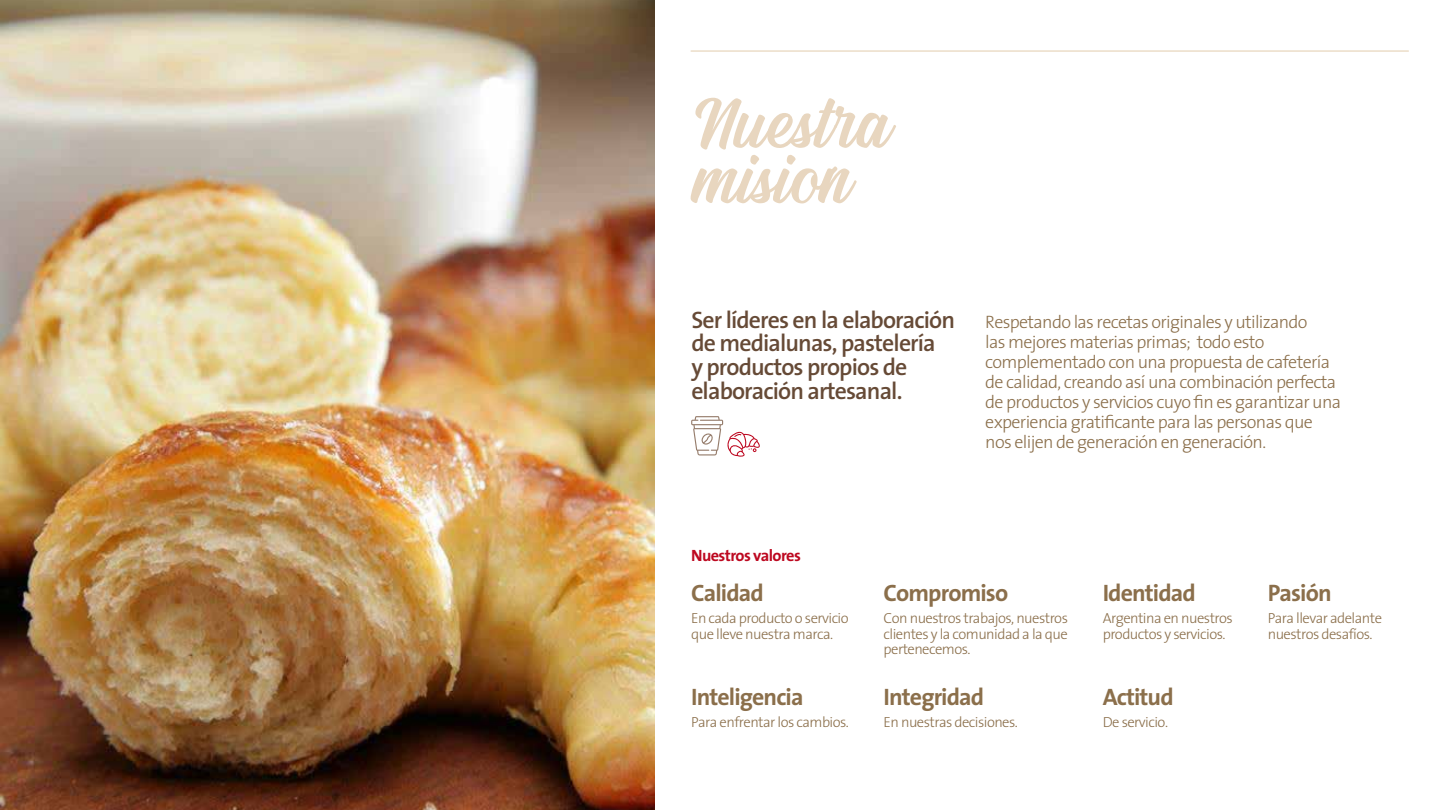
<style>
.page{position:relative;width:1440px;height:810px;background:#fff}
.page>*{position:absolute;margin:0;border:0;box-sizing:border-box;transform-origin:0 0}
.t1{font:89.7px "Michland";color:#e8d6bf}
.t2{font:600 23.85px/23.7px "The Sans";letter-spacing:-.035em;color:#664a36}
.t3{font:700 23.85px "The Sans";letter-spacing:-.035em;color:#8b6f4b}
.t4{font:300 18px/20px "The Sans";letter-spacing:-.035em;color:#8b6f4b}
.t5{font:700 16.42px "The Sans";letter-spacing:-.035em;color:#bd0820}
.t6{font:300 14.62px/15.1px "The Sans";letter-spacing:-.035em;color:#8b6f4b}
</style>
<div class="page">
<svg style="left:829px;top:166px;width:8px;height:8px"></svg>
<img style="left:0;top:0;width:655px;height:810px">
<svg style="left:691px;top:416px;width:69px;height:41px"></svg>
<hr style="left:691px;top:50px;width:717px;height:2px;background:#ecddc8">
<h1 class="t1" style="left:695px;top:83px;width:199px">Nuestra</h1>
<h1 class="t1" style="left:695px;top:138px;width:160px">mision</h1>
<h2 class="t2" style="left:691px;top:307px;width:265px">Ser líderes en la elaboración de medialunas, pastelería<br>y productos propios de elaboración artesanal.</h2>
<p class="t4" style="left:985px;top:311px;width:357px">Respetando las recetas originales y utilizando<br>las mejores materias primas; todo esto complementado con una propuesta de cafetería de calidad, creando así una combinación perfecta de productos y servicios cuyo fin es garantizar una experiencia gratificante para las personas que nos elijen de generación en generación.</p>
<p class="t5" style="left:691px;top:542px;width:111px">Nuestros valores</p>
<h2 class="t3" style="left:691px;top:573px;width:74px">Calidad</h2>
<p class="t6" style="left:691px;top:610px;width:159px">En cada producto o servicio que lleve nuestra marca.</p>
<h2 class="t3" style="left:691px;top:677px;width:114px">Inteligencia</h2>
<p class="t6" style="left:691px;top:714px;width:159px">Para enfrentar los cambios.</p>
<h2 class="t3" style="left:884px;top:573px;width:126px">Compromiso</h2>
<p class="t6" style="left:884px;top:610px;width:186px;text-align:justify">Con nuestros trabajos, nuestros clientes y la comunidad a la que pertenecemos.</p>
<h2 class="t3" style="left:884px;top:677px;width:102px">Integridad</h2>
<p class="t6" style="left:884px;top:714px;width:136px">En nuestras decisiones.</p>
<h2 class="t3" style="left:1103px;top:573px;width:95px">Identidad</h2>
<p class="t6" style="left:1103px;top:610px;width:132px">Argentina en nuestros productos y servicios.</p>
<h2 class="t3" style="left:1103px;top:677px;width:72px">Actitud</h2>
<p class="t6" style="left:1103px;top:714px;width:67px">De servicio.</p>
<h2 class="t3" style="left:1268px;top:573px;width:65px">Pasión</h2>
<p class="t6" style="left:1268px;top:610px;width:116px">Para llevar adelante nuestros desafíos.</p>
</div>
